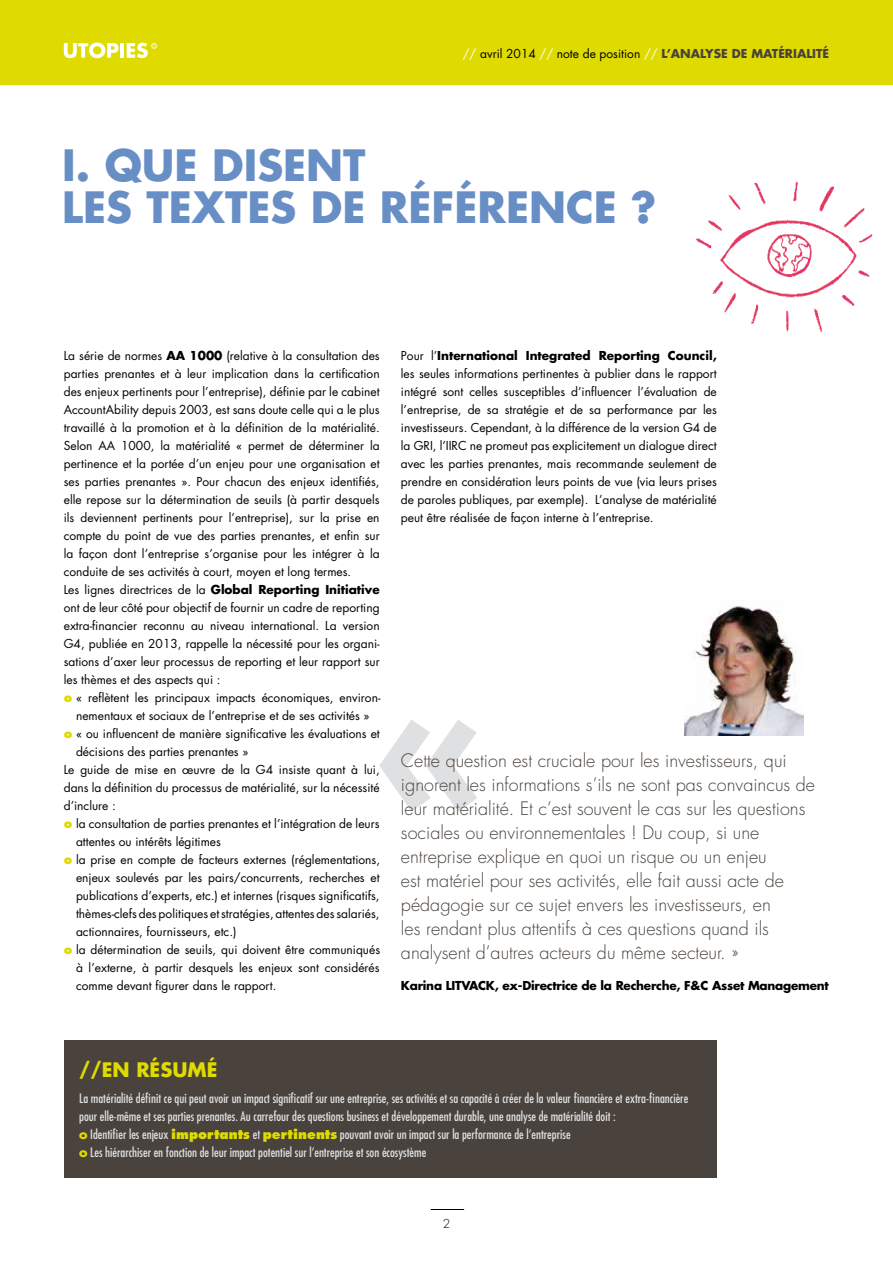
<style>
.page{position:relative;width:893px;height:1263px;background:#fff}
.page>*{position:absolute;margin:0;border:0;box-sizing:border-box;transform-origin:0 0}
.t1{font:700 42px/42px "Futura Std";color:#678ec5}
.t2{font:700 19.5px "Futura Std";color:#dfdb00}
.t3{font:300 18px/24px "Futura Std";color:#4a423c}
.t4{font:condensed 12.75px/18px "Futura Std";color:#dfe0e1}
.t5{font:12px/18px "Futura Std";color:#000;text-align:justify}
.t6{font:700 12px "Futura Std";letter-spacing:-.02em;color:#000}
.t7{font:700 12px "Futura Std";color:#000}
.t8{font:300 12px "Futura Std";color:#000}
.s1{color:#fff}
.s2{font-weight:700;color:#4a423c}
.s3{font-weight:700}
.s4{font-weight:400}
.s5{font-weight:800;color:#dfdb00}
.s6{font-weight:700;font-stretch:normal;color:#dfdb00}
.s7{font-weight:800;font-stretch:normal;color:#dfdb00}
</style>
<div class="page">
<div style="left:0;top:0;width:893px;height:85px;background:#dfdb00"></div>
<svg style="left:64px;top:43px;width:55px;height:15px"></svg>
<hr style="left:120px;top:43px;width:4px;height:15px;background:#fff">
<svg style="left:127px;top:43px;width:30px;height:15px"></svg>
<hr style="left:431px;top:1209px;width:33px;height:1px;background:#000">
<img style="left:696px;top:181px;width:177px;height:151px">
<svg style="left:379px;top:720px;width:98px;height:91px"></svg>
<div style="left:65px;top:1040px;width:652px;height:137px;background:#4a423c"></div>
<img style="left:685px;top:606px;width:118px;height:130px">
<p class="t5" style="left:463px;top:45px;width:368px"><span class="s1">//</span> avril 2014 <span class="s1">//</span> note de position <span class="s1">//</span> <span class="s2">L’ANALYSE DE MATÉRIALITÉ</span></p>
<h1 class="t1" style="left:62px;top:144px;width:596px">I. QUE DISENT<br>LES TEXTES DE RÉFÉRENCE ?</h1>
<p class="t5" style="left:64px;top:347px;width:317px">La série de normes <span class="s3">AA 1000</span> (relative à la consultation des</p>
<p class="t5" style="left:64px;top:365px;width:317px">parties prenantes et à leur implication dans la certification</p>
<p class="t5" style="left:64px;top:383px;width:317px">des enjeux pertinents pour l’entreprise), définie par le cabinet</p>
<p class="t5" style="left:64px;top:401px;width:317px">AccountAbility depuis 2003, est sans doute celle qui a le plus</p>
<p class="t5" style="left:64px;top:419px;width:317px">travaillé à la promotion et à la définition de la matérialité.</p>
<p class="t5" style="left:64px;top:437px;width:317px">Selon AA 1000, la matérialité « permet de déterminer la</p>
<p class="t5" style="left:64px;top:455px;width:317px">pertinence et la portée d’un enjeu pour une organisation et</p>
<p class="t5" style="left:64px;top:473px;width:317px">ses parties prenantes ». Pour chacun des enjeux identifiés,</p>
<p class="t5" style="left:64px;top:491px;width:317px">elle repose sur la détermination de seuils (à partir desquels</p>
<p class="t5" style="left:64px;top:509px;width:317px">ils deviennent pertinents pour l’entreprise), sur la prise en</p>
<p class="t5" style="left:64px;top:527px;width:317px">compte du point de vue des parties prenantes, et enfin sur</p>
<p class="t5" style="left:64px;top:545px;width:317px">la façon dont l’entreprise s’organise pour les intégrer à la</p>
<p class="t5" style="left:64px;top:563px;width:289px">conduite de ses activités à court, moyen et long termes.</p>
<p class="t7" style="left:64px;top:582px;width:317px"><span class="s4">Les lignes directrices de la</span> Global Reporting Initiative</p>
<p class="t5" style="left:64px;top:599px;width:317px">ont de leur côté pour objectif de fournir un cadre de reporting</p>
<p class="t5" style="left:64px;top:617px;width:317px">extra-financier reconnu au niveau international. La version</p>
<p class="t5" style="left:64px;top:635px;width:317px">G4, publiée en 2013, rappelle la nécessité pour les organi-</p>
<p class="t5" style="left:64px;top:653px;width:317px">sations d’axer leur processus de reporting et leur rapport sur</p>
<p class="t5" style="left:64px;top:671px;width:158px">les thèmes et des aspects qui :</p>
<p class="t5" style="left:64px;top:689px;width:318px"><span class="s5">o</span> « reflètent les principaux impacts économiques, environ-</p>
<p class="t5" style="left:76px;top:707px;width:295px">nementaux et sociaux de l’entreprise et de ses activités »</p>
<p class="t5" style="left:64px;top:725px;width:317px"><span class="s5">o</span> « ou influencent de manière significative les évaluations et</p>
<p class="t5" style="left:76px;top:743px;width:174px">décisions des parties prenantes »</p>
<p class="t5" style="left:64px;top:761px;width:317px">Le guide de mise en œuvre de la G4 insiste quant à lui,</p>
<p class="t5" style="left:64px;top:779px;width:317px">dans la définition du processus de matérialité, sur la nécessité</p>
<p class="t5" style="left:64px;top:797px;width:54px">d’inclure :</p>
<p class="t5" style="left:64px;top:815px;width:317px"><span class="s5">o</span> la consultation de parties prenantes et l’intégration de leurs</p>
<p class="t5" style="left:76px;top:833px;width:146px">attentes ou intérêts légitimes</p>
<p class="t5" style="left:64px;top:851px;width:318px"><span class="s5">o</span> la prise en compte de facteurs externes (réglementations,</p>
<p class="t5" style="left:76px;top:869px;width:305px">enjeux soulevés par les pairs/concurrents, recherches et</p>
<p class="t5" style="left:76px;top:887px;width:305px">publications d’experts, etc.) et internes (risques significatifs,</p>
<p class="t5" style="left:76px;top:905px;width:305px">thèmes-clefs des politiques et stratégies, attentes des salariés,</p>
<p class="t5" style="left:76px;top:923px;width:162px">actionnaires, fournisseurs, etc.)</p>
<p class="t5" style="left:64px;top:941px;width:318px"><span class="s5">o</span> la détermination de seuils, qui doivent être communiqués</p>
<p class="t5" style="left:76px;top:959px;width:305px">à l’externe, à partir desquels les enjeux sont considérés</p>
<p class="t5" style="left:76px;top:977px;width:202px">comme devant figurer dans le rapport.</p>
<p class="t5" style="left:401px;top:347px;width:317px">Pour l’<span class="s3">International Integrated Reporting Council, </span>les seules informations pertinentes à publier dans le rapport intégré sont celles susceptibles d’influencer l’évaluation de l’entreprise, de sa stratégie et de sa performance par les investisseurs. Cependant, à la différence de la version G4 de la GRI, l’IIRC ne promeut pas explicitement un dialogue direct avec les parties prenantes, mais recommande seulement de prendre en considération leurs points de vue (via leurs prises de paroles publiques, par exemple). L’analyse de matérialité peut être réalisée de façon interne à l’entreprise.</p>
<p class="t3" style="left:401px;top:749px;width:416px">Cette question est cruciale pour les investisseurs, qui ignorent les informations s’ils ne sont pas convaincus de leur matérialité. Et c’est souvent le cas sur les questions sociales ou environnementales ! Du coup, si une entreprise explique en quoi un risque ou un enjeu<br>est matériel pour ses activités, elle fait aussi acte de pédagogie sur ce sujet envers les investisseurs, en<br>les rendant plus attentifs à ces questions quand ils analysent d’autres acteurs du même secteur. »</p>
<p class="t6" style="left:401px;top:978px;width:429px">Karina LITVACK, ex-Directrice de la Recherche, F&amp;C Asset Management</p>
<h2 class="t2" style="left:79px;top:1056px;width:140px">//EN RÉSUMÉ</h2>
<p class="t4" style="left:79px;top:1089px;width:611px">La matérialité définit ce qui peut avoir un impact significatif sur une entreprise, ses activités et sa capacité à créer de la valeur financière et extra-financière pour elle-même et ses parties prenantes. Au carrefour des questions business et développement durable, une analyse de matérialité doit :<br><span class="s6">o</span> Identifier les enjeux <span class="s7">importants</span> et <span class="s7">pertinents</span> pouvant avoir un impact sur la performance de l’entreprise<br><span class="s6">o</span> Les hiérarchiser en fonction de leur impact potentiel sur l’entreprise et son écosystème</p>
<p class="t8" style="left:443px;top:1216px;width:9px">2</p>
</div>
